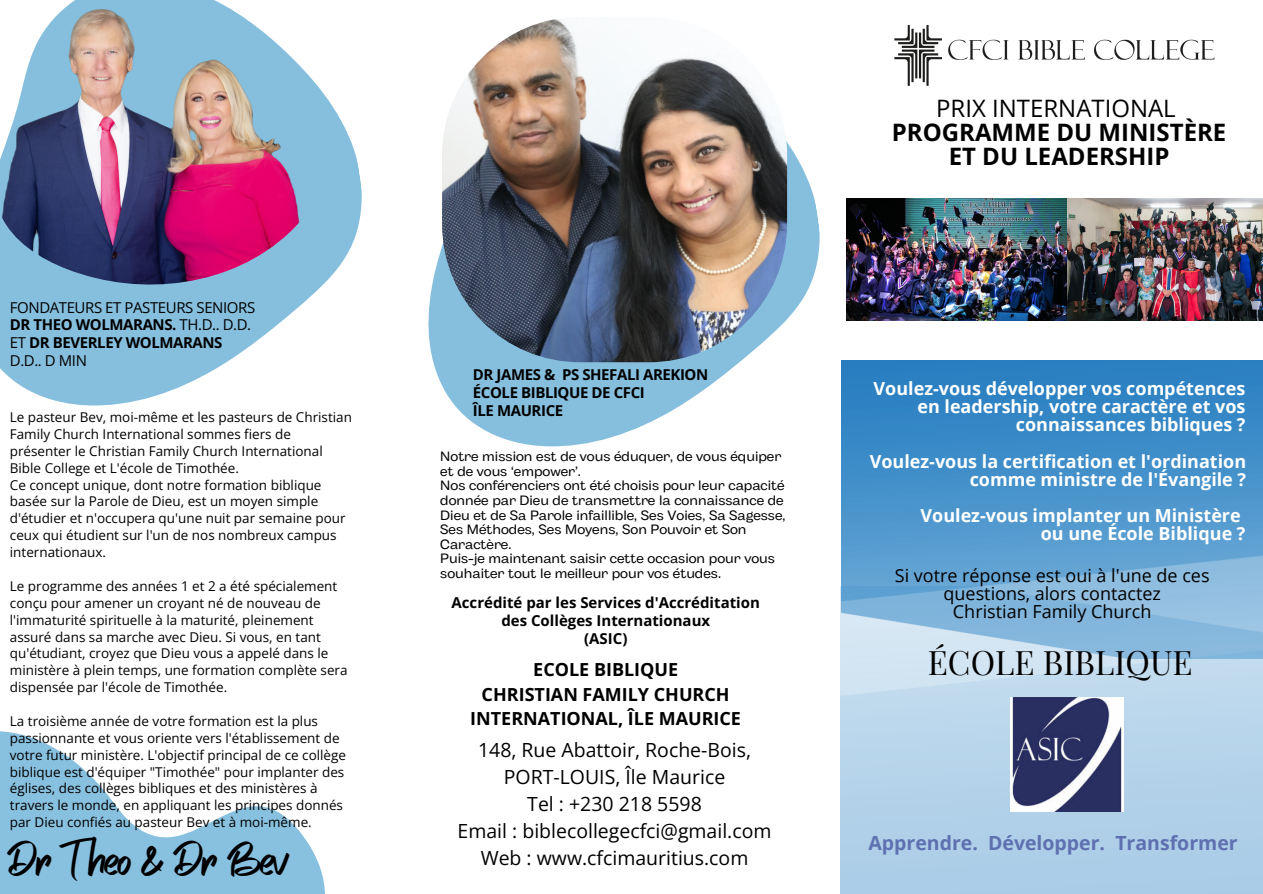
<style>
.page{position:relative;width:1263px;height:894px;background:#fff}
.page>*{position:absolute;margin:0;border:0;box-sizing:border-box;transform-origin:0 0}
.t1{font:48px "Vintage Moon";letter-spacing:-.045em;color:#000}
.t2{font:33px "Playfair Display SC";color:#000}
.t3{font:700 24px "Open Sans";color:#000}
.t4{font:24px "Open Sans";color:#000}
.t5{font:19.5px "Open Sans";color:#000}
.t6{font:700 19.5px "Open Sans";color:#5f70b0}
.t7{font:700 18px/18px "Open Sans";color:#fff;text-align:right}
.t8{font:18px/18px "Open Sans";color:#000;text-align:center}
.t9{font:700 18px/24.8px "Open Sans";color:#000;text-align:center}
.t10{font:700 15px "Open Sans";letter-spacing:-.025em;color:#000}
.t11{font:700 15px/18px "Open Sans";color:#000;text-align:center}
.t12{font:15px "Open Sans";letter-spacing:-.025em;color:#000}
.t13{font:13.5px/16.8px "Open Sans";color:#000}
.t14{font:13.5px/14.5px "Body Grotesque Fit";color:#000}
.s1{font-weight:400}
</style>
<div class="page">
<svg style="left:428px;top:19px;width:392px;height:428px"></svg>
<svg style="left:0;top:731px;width:325px;height:162px;fill:#88c0df"></svg>
<svg style="left:0;top:109px;width:362px;height:297px;fill:#86bfde"></svg>
<img style="left:0;top:0;width:334px;height:284px">
<img style="left:894px;top:25px;width:321px;height:61px">
<img style="left:841px;top:360px;width:422px;height:226px">
<img style="left:841px;top:586px;width:422px;height:307px">
<img style="left:1010px;top:697px;width:114px;height:114px">
<img style="left:846px;top:199px;width:417px;height:121px">
<img style="left:442px;top:17px;width:345px;height:345px;border-radius:138px">
<p class="t12" style="left:10px;top:296px;width:247px">FONDATEURS ET PASTEURS SENIORS</p>
<p class="t10" style="left:10px;top:313px;width:243px">DR THEO WOLMARANS. <span class="s1">TH.D.. D.D.</span></p>
<p class="t10" style="left:10px;top:331px;width:214px"><span class="s1">ET</span> DR BEVERLEY WOLMARANS</p>
<p class="t12" style="left:10px;top:349px;width:79px">D.D.. D MIN</p>
<p class="t13" style="left:10px;top:408px;width:344px">Le pasteur Bev, moi-même et les pasteurs de Christian Family Church International sommes fiers de présenter le Christian Family Church International Bible College et L'école de Timothée.</p>
<p class="t13" style="left:10px;top:476px;width:337px">Ce concept unique, dont notre formation biblique basée sur la Parole de Dieu, est un moyen simple d'étudier et n'occupera qu'une nuit par semaine pour ceux qui étudient sur l'un de nos nombreux campus internationaux.</p>
<p class="t13" style="left:10px;top:577px;width:339px">Le programme des années 1 et 2 a été spécialement conçu pour amener un croyant né de nouveau de l'immaturité spirituelle à la maturité, pleinement assuré dans sa marche avec Dieu. Si vous, en tant qu'étudiant, croyez que Dieu vous a appelé dans le ministère à plein temps, une formation complète sera dispensée par l'école de Timothée.</p>
<p class="t13" style="left:10px;top:712px;width:338px">La troisième année de votre formation est la plus passionnante et vous oriente vers l'établissement de votre futur ministère. L'objectif principal de ce collège biblique est d'équiper "Timothée" pour implanter des églises, des collèges bibliques et des ministères à travers le monde, en appliquant les principes donnés par Dieu confiés au pasteur Bev et à moi-même.</p>
<p class="t1" style="left:7px;top:831px;width:284px">Dr Theo &amp; Dr Bev</p>
<p class="t10" style="left:473px;top:364px;width:237px">DR JAMES &amp; PS SHEFALI AREKION</p>
<p class="t10" style="left:473px;top:382px;width:173px">ÉCOLE BIBLIQUE DE CFCI</p>
<p class="t10" style="left:473px;top:400px;width:92px">ÎLE MAURICE</p>
<p class="t14" style="left:440px;top:450px;width:342px">Notre mission est de vous éduquer, de vous équiper et de vous ‘empower’.</p>
<p class="t14" style="left:440px;top:479px;width:347px">Nos conférenciers ont été choisis pour leur capacité donnée par Dieu de transmettre la connaissance de Dieu et de Sa Parole infaillible, Ses Voies, Sa Sagesse, Ses Méthodes, Ses Moyens, Son Pouvoir et Son Caractère.</p>
<p class="t14" style="left:440px;top:552px;width:336px">Puis-je maintenant saisir cette occasion pour vous souhaiter tout le meilleur pour vos études.</p>
<p class="t11" style="left:452px;top:592px;width:310px">Accrédité par les Services d'Accréditation des Collèges Internationaux</p>
<p class="t10" style="left:584px;top:627px;width:45px">(ASIC)</p>
<p class="t9" style="left:533px;top:656px;width:146px">ECOLE BIBLIQUE</p>
<p class="t9" style="left:470px;top:681px;width:272px">CHRISTIAN FAMILY CHURCH<br>INTERNATIONAL, ÎLE MAURICE</p>
<p class="t5" style="left:478px;top:735px;width:274px">148, Rue Abattoir, Roche-Bois,</p>
<p class="t5" style="left:504px;top:762px;width:223px">PORT-LOUIS, Île Maurice</p>
<p class="t5" style="left:527px;top:789px;width:176px">Tel : +230 218 5598</p>
<p class="t5" style="left:458px;top:816px;width:315px">Email : biblecollegecfci@gmail.com</p>
<p class="t5" style="left:481px;top:843px;width:269px">Web : www.cfcimauritius.com</p>
<p class="t4" style="left:936px;top:92px;width:241px">PRIX INTERNATIONAL</p>
<p class="t3" style="left:892px;top:115px;width:336px">PROGRAMME DU MINISTÈRE</p>
<p class="t3" style="left:949px;top:139px;width:222px">ET DU LEADERSHIP</p>
<p class="t7" style="left:874px;top:379px;width:373px">Voulez-vous développer vos compétences en leadership, votre caractère et vos connaissances bibliques ?</p>
<p class="t7" style="left:870px;top:451px;width:378px">Voulez-vous la certification et l'ordination comme ministre de l'Évangile ?</p>
<p class="t7" style="left:920px;top:505px;width:322px">Voulez-vous implanter un Ministère</p>
<p class="t7" style="left:1041px;top:523px;width:206px">ou une École Biblique ?</p>
<p class="t8" style="left:895px;top:566px;width:316px">Si votre réponse est oui à l'une de ces questions, alors contactez</p>
<p class="t8" style="left:953px;top:602px;width:200px">Christian Family Church</p>
<p class="t2" style="left:928px;top:639px;width:266px">ÉCOLE BIBLIQUE</p>
<p class="t6" style="left:868px;top:828px;width:371px">Apprendre. Développer. Transformer</p>
</div>
